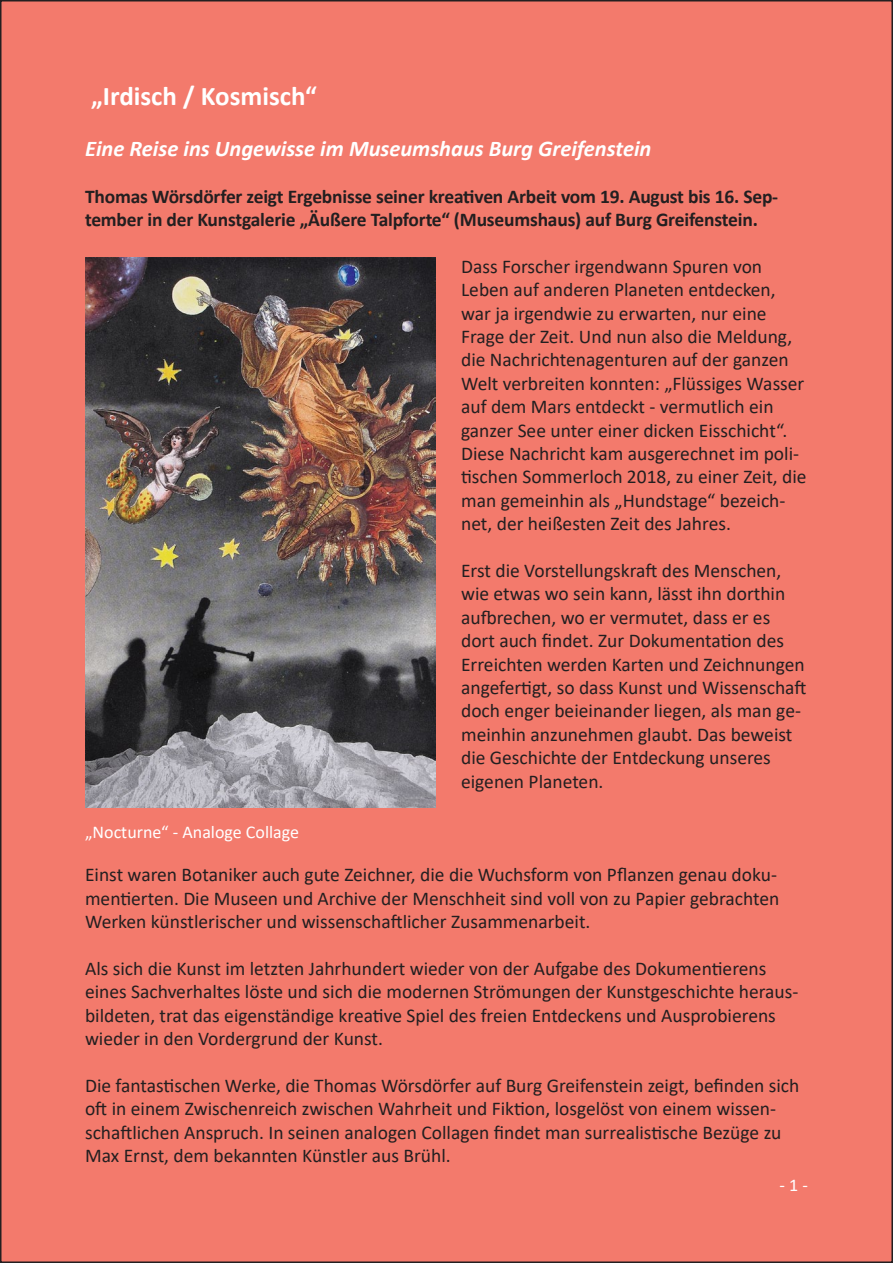
<style>
.page{position:relative;width:893px;height:1263px;background:#fff}
.page>*{position:absolute;margin:0;border:0;box-sizing:border-box;transform-origin:0 0}
.t1{font:700 27px "Calibri";color:#fff}
.t2{font:italic 700 22.5px "Calibri";color:#fff}
.t3{font:19.5px/23.4px "Calibri";color:#231f20}
.t4{font:700 19.5px/23.4px "Calibri";letter-spacing:-.01em;color:#231f20}
.t5{font:18px "Calibri";color:#fff}
</style>
<div class="page">
<div style="left:1px;top:1px;width:891px;height:1261px;background:#f37a6c"></div>
<img style="left:85px;top:257px;width:351px;height:551px">
<p class="t1" style="left:91px;top:77px;width:227px">„Irdisch / Kosmisch“</p>
<p class="t2" style="left:85px;top:132px;width:568px">Eine Reise ins Ungewisse im Museumshaus Burg Greifenstein</p>
<p class="t4" style="left:85px;top:184px;width:695px">Thomas Wörsdörfer zeigt Ergebnisse seiner kreativen Arbeit vom 19. August bis 16. Sep&shy;tember in der Kunstgalerie „Äußere Talpforte“ (Museumshaus) auf Burg Greifenstein.</p>
<p class="t3" style="left:461px;top:254px;width:347px">Dass Forscher irgendwann Spuren von Leben auf anderen Planeten entdecken, war ja irgendwie zu erwarten, nur eine Frage der Zeit. Und nun also die Meldung, die Nachrichtenagenturen auf der ganzen Welt verbreiten konnten: „Flüssiges Wasser auf dem Mars entdeckt - vermutlich ein ganzer See unter einer dicken Eisschicht“.<br>Diese Nachricht kam ausgerechnet im poli&shy;tischen Sommerloch 2018, zu einer Zeit, die man gemeinhin als „Hundstage“ bezeich&shy;net, der heißesten Zeit des Jahres.</p>
<p class="t3" style="left:461px;top:558px;width:347px">Erst die Vorstellungskraft des Menschen, wie etwas wo sein kann, lässt ihn dorthin aufbrechen, wo er vermutet, dass er es dort auch findet. Zur Dokumentation des Erreichten werden Karten und Zeichnungen angefertigt, so dass Kunst und Wissenschaft doch enger beieinander liegen, als man ge&shy;meinhin anzunehmen glaubt. Das beweist die Geschichte der Entdeckung unseres eigenen Planeten.</p>
<p class="t5" style="left:85px;top:820px;width:216px">„Nocturne“ - Analoge Collage</p>
<p class="t3" style="left:85px;top:862px;width:696px">Einst waren Botaniker auch gute Zeichner, die die Wuchsform von Pflanzen genau doku&shy;mentierten. Die Museen und Archive der Menschheit sind voll von zu Papier gebrachten<br>Werken künstlerischer und wissenschaftlicher Zusammenarbeit.</p>
<p class="t3" style="left:85px;top:956px;width:715px">Als sich die Kunst im letzten Jahrhundert wieder von der Aufgabe des Dokumentierens eines Sachverhaltes löste und sich die modernen Strömungen der Kunstgeschichte heraus&shy;bildeten, trat das eigenständige kreative Spiel des freien Entdeckens und Ausprobierens wieder in den Vordergrund der Kunst.</p>
<p class="t3" style="left:85px;top:1073px;width:716px">Die fantastischen Werke, die Thomas Wörsdörfer auf Burg Greifenstein zeigt, befinden sich oft in einem Zwischenreich zwischen Wahrheit und Fiktion, losgelöst von einem wissen&shy;schaftlichen Anspruch. In seinen analogen Collagen findet man surrealistische Bezüge zu Max Ernst, dem bekannten Künstler aus Brühl.</p>
<p class="t5" style="left:780px;top:1173px;width:30px">- 1 -</p>
</div>
